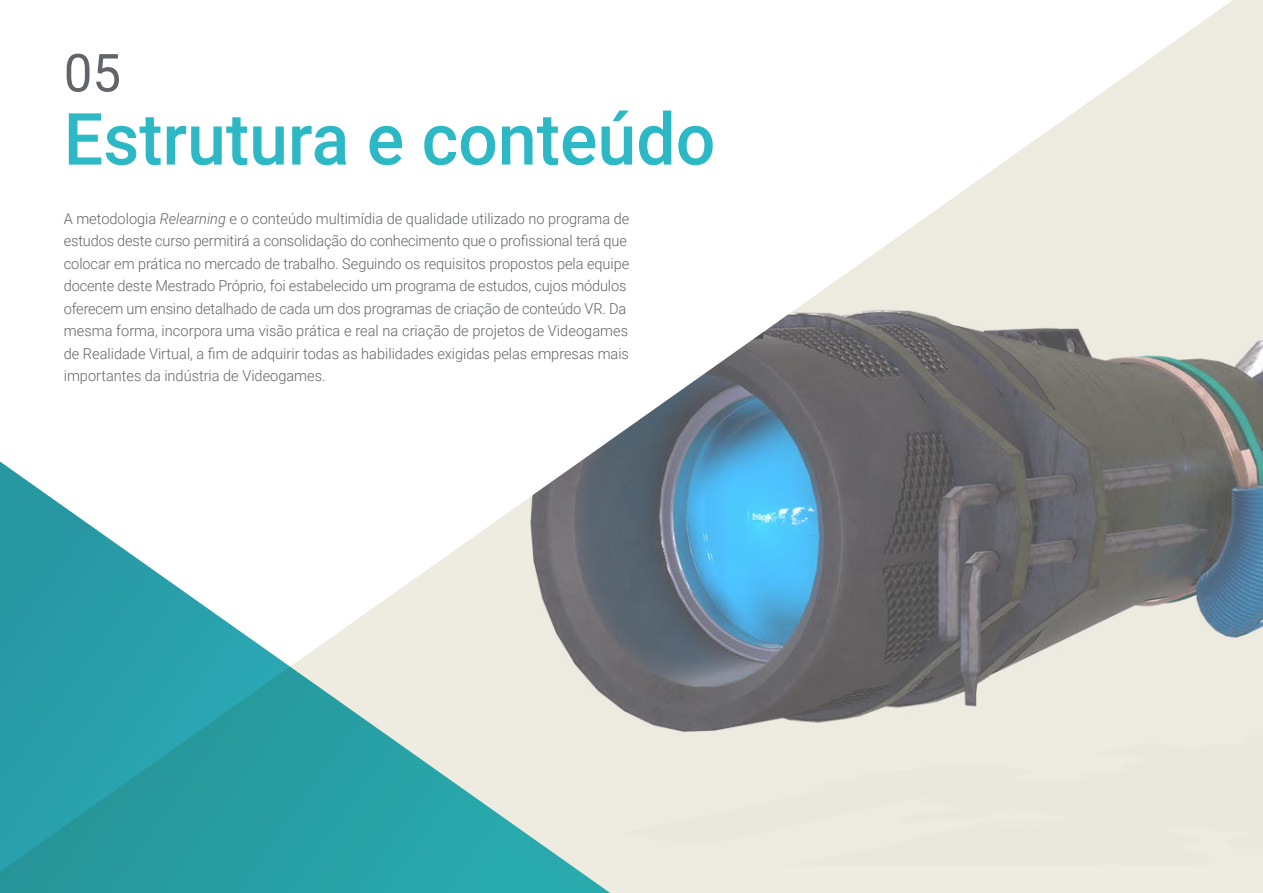
<style>
.page{position:relative;width:1263px;height:893px;background:#fff}
.page>*{position:absolute;margin:0;border:0;box-sizing:border-box;transform-origin:0 0}
.t1{font:500 72px "Roboto";color:#2db8c5}
.t2{font:52.5px "Roboto";color:#61646a}
.t3{font:300 15px/22.5px "Roboto";letter-spacing:-.005em;color:#61646a}
.s1{font-style:italic}
</style>
<div class="page">
<div style="left:640px;top:866px;width:623px;height:27px;background:#eeece1"></div>
<img style="left:602px;top:0;width:661px;height:866px">
<svg style="left:0;top:446px;width:640px;height:447px"></svg>
<h2 class="t2" style="left:64px;top:36px;width:59px">05</h2>
<h1 class="t1" style="left:64px;top:89px;width:653px">Estrutura e conteúdo</h1>
<p class="t3" style="left:64px;top:207px;width:567px">A metodologia <span class="s1">Relearning</span> e o conteúdo multimídia de qualidade utilizado no programa de estudos deste curso permitirá a consolidação do conhecimento que o profissional terá que colocar em prática no mercado de trabalho. Seguindo os requisitos propostos pela equipe docente deste Mestrado Próprio, foi estabelecido um programa de estudos, cujos módulos oferecem um ensino detalhado de cada um dos programas de criação de conteúdo VR. Da mesma forma, incorpora uma visão prática e real na criação de projetos de Videogames de Realidade Virtual, a fim de adquirir todas as habilidades exigidas pelas empresas mais importantes da indústria de Videogames.</p>
</div>
